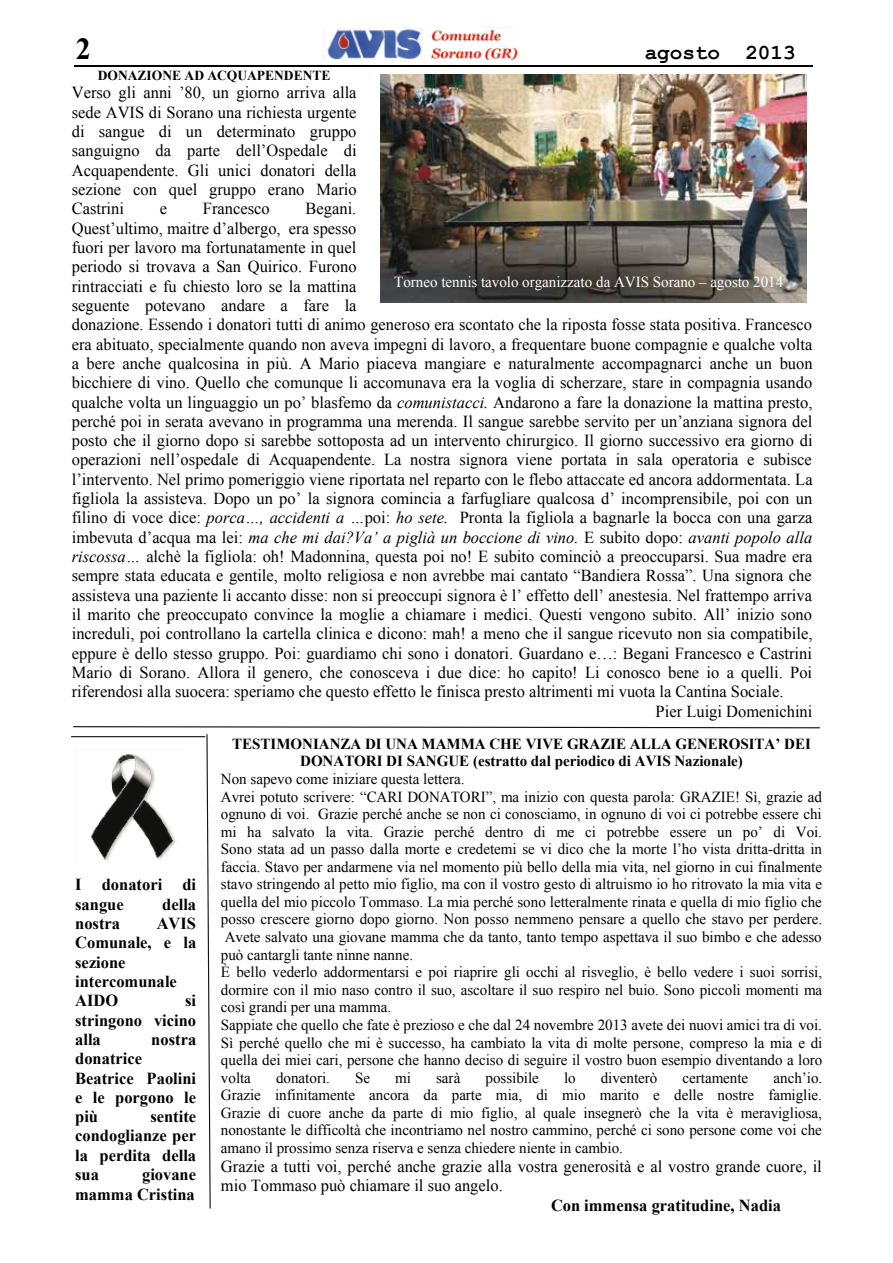
<style>
.page{position:relative;width:893px;height:1263px;background:#fff}
.page>*{position:absolute;margin:0;border:0;box-sizing:border-box;transform-origin:0 0}
.t1{font:700 30.45px "Times New Roman";color:#000}
.t2{font:700 21.3px "Courier New";color:#000}
.t3{font:16.8px/19.4px "Times New Roman";color:#000;text-align:justify}
.t4{font:700 16.8px/19.4px "Times New Roman";color:#000}
.t5{font:italic 16.8px "Times New Roman";color:#000}
.t6{font:15.3px/17.5px "Times New Roman";color:#000}
.t7{font:700 15.3px/17.5px "Times New Roman";color:#000;text-align:center}
.t8{font:15.3px "Times New Roman";color:#fff}
.t9{font:700 13.8px "Times New Roman";color:#000}
.s1{font-style:italic}
.s2{font-style:normal}
</style>
<div class="page">
<img style="left:323px;top:28px;width:195px;height:31px">
<hr style="left:74px;top:66px;width:738px;height:1px;background:#000">
<img style="left:381px;top:74px;width:426px;height:228px">
<svg style="left:72px;top:726px;width:748px;height:483px"></svg>
<h1 class="t1" style="left:76px;top:28px;width:16px">2</h1>
<p class="t2" style="left:645px;top:40px;width:153px">agosto 2013</p>
<p class="t9" style="left:98px;top:66px;width:234px">DONAZIONE AD ACQUAPENDENTE</p>
<p class="t3" style="left:72px;top:83px;width:286px">Verso gli anni ’80, un giorno arriva alla sede AVIS di Sorano una richiesta urgente di sangue di un determinato gruppo sanguigno da parte dell’Ospedale di Acquapendente. Gli unici donatori della sezione con quel gruppo erano Mario Castrini</p>
<p class="t3" style="left:160px;top:199px;width:9px">e</p>
<p class="t3" style="left:203px;top:199px;width:68px">Francesco</p>
<p class="t3" style="left:306px;top:199px;width:52px">Begani.</p>
<p class="t3" style="left:72px;top:218px;width:286px">Quest’ultimo, maitre d’albergo, era spesso</p>
<p class="t3" style="left:72px;top:237px;width:286px">fuori per lavoro ma fortunatamente in quel</p>
<p class="t3" style="left:72px;top:257px;width:286px">periodo si trovava a San Quirico. Furono</p>
<p class="t3" style="left:72px;top:276px;width:286px">rintracciati e fu chiesto loro se la mattina</p>
<p class="t3" style="left:72px;top:295px;width:286px">seguente potevano andare a fare la</p>
<p class="t3" style="left:72px;top:315px;width:742px">donazione. Essendo i donatori tutti di animo generoso era scontato che la riposta fosse stata positiva. Francesco</p>
<p class="t3" style="left:72px;top:334px;width:742px">era abituato, specialmente quando non aveva impegni di lavoro, a frequentare buone compagnie e qualche volta</p>
<p class="t3" style="left:72px;top:353px;width:742px">a bere anche qualcosina in più. A Mario piaceva mangiare e naturalmente accompagnarci anche un buon</p>
<p class="t3" style="left:72px;top:373px;width:742px">bicchiere di vino. Quello che comunque li accomunava era la voglia di scherzare, stare in compagnia usando</p>
<p class="t3" style="left:72px;top:392px;width:742px">qualche volta un linguaggio un po’ blasfemo da <span class="s1">comunistacci.</span> Andarono a fare la donazione la mattina presto,</p>
<p class="t3" style="left:72px;top:411px;width:742px">perché poi in serata avevano in programma una merenda. Il sangue sarebbe servito per un’anziana signora del</p>
<p class="t3" style="left:72px;top:431px;width:742px">posto che il giorno dopo si sarebbe sottoposta ad un intervento chirurgico. Il giorno successivo era giorno di</p>
<p class="t3" style="left:72px;top:450px;width:741px">operazioni nell’ospedale di Acquapendente. La nostra signora viene portata in sala operatoria e subisce</p>
<p class="t3" style="left:72px;top:469px;width:742px">l’intervento. Nel primo pomeriggio viene riportata nel reparto con le flebo attaccate ed ancora addormentata. La</p>
<p class="t3" style="left:72px;top:489px;width:742px">figliola la assisteva. Dopo un po’ la signora comincia a farfugliare qualcosa d’ incomprensibile, poi con un</p>
<p class="t3" style="left:72px;top:508px;width:742px">filino di voce dice: <span class="s1">porca…, accidenti a …</span>poi: <span class="s1">ho sete.</span> Pronta la figliola a bagnarle la bocca con una garza</p>
<p class="t5" style="left:72px;top:526px;width:742px"><span class="s2">imbevuta d’acqua ma lei:</span> ma che mi dai?Va’ a piglià un boccione di vino. <span class="s2">E subito dopo:</span> avanti popolo alla</p>
<p class="t3" style="left:72px;top:546px;width:742px"><span class="s1">riscossa…</span> alchè la figliola: oh! Madonnina, questa poi no! E subito cominciò a preoccuparsi. Sua madre era</p>
<p class="t3" style="left:72px;top:566px;width:741px">sempre stata educata e gentile, molto religiosa e non avrebbe mai cantato “Bandiera Rossa”. Una signora che</p>
<p class="t3" style="left:72px;top:585px;width:742px">assisteva una paziente li accanto disse: non si preoccupi signora è l’ effetto dell’ anestesia. Nel frattempo arriva</p>
<p class="t3" style="left:72px;top:604px;width:742px">il marito che preoccupato convince la moglie a chiamare i medici. Questi vengono subito. All’ inizio sono</p>
<p class="t3" style="left:72px;top:624px;width:742px">increduli, poi controllano la cartella clinica e dicono: mah! a meno che il sangue ricevuto non sia compatibile,</p>
<p class="t3" style="left:72px;top:643px;width:742px">eppure è dello stesso gruppo. Poi: guardiamo chi sono i donatori. Guardano e…: Begani Francesco e Castrini</p>
<p class="t3" style="left:72px;top:662px;width:742px">Mario di Sorano. Allora il genero, che conosceva i due dice: ho capito! Li conosco bene io a quelli. Poi</p>
<p class="t3" style="left:72px;top:682px;width:713px">riferendosi alla suocera: speriamo che questo effetto le finisca presto altrimenti mi vuota la Cantina Sociale.</p>
<p class="t3" style="left:656px;top:701px;width:158px">Pier Luigi Domenichini</p>
<p class="t8" style="left:394px;top:271px;width:391px">Torneo tennis tavolo organizzato da AVIS Sorano – agosto 2014</p>
<p class="t4" style="left:75px;top:875px;width:122px">I donatori di sangue</p>
<p class="t4" style="left:162px;top:894px;width:35px">della</p>
<p class="t4" style="left:75px;top:913px;width:123px;text-indent:81px">AVIS<br>Comunale, e la sezione intercomunale<br>AIDO</p>
<p class="t4" style="left:75px;top:913px;width:46px">nostra</p>
<p class="t4" style="left:75px;top:990px;width:122px;text-align:justify;text-indent:110px">si stringono vicino alla</p>
<p class="t4" style="left:151px;top:1029px;width:46px">nostra</p>
<p class="t4" style="left:75px;top:1048px;width:122px">donatrice<br>Beatrice Paolini e le porgono le più</p>
<p class="t4" style="left:75px;top:1106px;width:122px;text-align:justify;text-indent:75px">sentite condoglianze per la perdita della sua</p>
<p class="t4" style="left:75px;top:1164px;width:122px;text-align:right">giovane<br>mamma Cristina</p>
<p class="t7" style="left:232px;top:735px;width:580px">TESTIMONIANZA DI UNA MAMMA CHE VIVE GRAZIE ALLA GENEROSITA’ DEI<br>DONATORI DI SANGUE (estratto dal periodico di AVIS Nazionale)</p>
<p class="t6" style="left:221px;top:770px;width:603px">Non sapevo come iniziare questa lettera.<br>Avrei potuto scrivere: “CARI DONATORI”, ma inizio con questa parola: GRAZIE! Sì, grazie ad ognuno di voi. Grazie perché anche se non ci conosciamo, in ognuno di voi ci potrebbe essere chi mi ha salvato la vita. Grazie perché dentro di me ci potrebbe essere un po’ di Voi.<br>Sono stata ad un passo dalla morte e credetemi se vi dico che la morte l’ho vista dritta-dritta in faccia. Stavo per andarmene via nel momento più bello della mia vita, nel giorno in cui finalmente stavo stringendo al petto mio figlio, ma con il vostro gesto di altruismo io ho ritrovato la mia vita e quella del mio piccolo Tommaso. La mia perché sono letteralmente rinata e quella di mio figlio che posso crescere giorno dopo giorno. Non posso nemmeno pensare a quello che stavo per perdere.<br>Avete salvato una giovane mamma che da tanto, tanto tempo aspettava il suo bimbo e che adesso può cantargli tante ninne nanne.<br>È bello vederlo addormentarsi e poi riaprire gli occhi al risveglio, è bello vedere i suoi sorrisi, dormire con il mio naso contro il suo, ascoltare il suo respiro nel buio. Sono piccoli momenti ma così grandi per una mamma.<br>Sappiate che quello che fate è prezioso e che dal 24 novembre 2013 avete dei nuovi amici tra di voi.<br>Sì perché quello che mi è successo, ha cambiato la vita di molte persone, compreso la mia e di quella dei miei cari, persone che hanno deciso di seguire il vostro buon esempio diventando a loro volta</p>
<p class="t6" style="left:221px;top:1068px;width:603px;text-align:justify;text-indent:552px">anch’io.<br>Grazie infinitamente ancora da parte mia, di mio marito e delle nostre famiglie.<br>Grazie di cuore anche da parte di mio figlio, al quale insegnerò che la vita è meravigliosa, nonostante le difficoltà che incontriamo nel nostro cammino, perché ci sono persone come voi che amano il prossimo senza riserva e senza chiedere niente in cambio.</p>
<p class="t3" style="left:221px;top:1156px;width:602px">Grazie a tutti voi, perché anche grazie alla vostra generosità e al vostro grande cuore, il mio Tommaso può chiamare il suo angelo.</p>
<p class="t4" style="left:551px;top:1195px;width:231px">Con immensa gratitudine, Nadia</p>
<p class="t6" style="left:276px;top:1068px;width:55px">donatori.</p>
<p class="t6" style="left:355px;top:1068px;width:17px">Se</p>
<p class="t6" style="left:395px;top:1068px;width:17px">mi</p>
<p class="t6" style="left:436px;top:1068px;width:26px">sarà</p>
<p class="t6" style="left:485px;top:1068px;width:55px">possibile</p>
<p class="t6" style="left:564px;top:1068px;width:13px">lo</p>
<p class="t6" style="left:601px;top:1068px;width:58px">diventerò</p>
<p class="t6" style="left:682px;top:1068px;width:67px">certamente</p>
</div>
